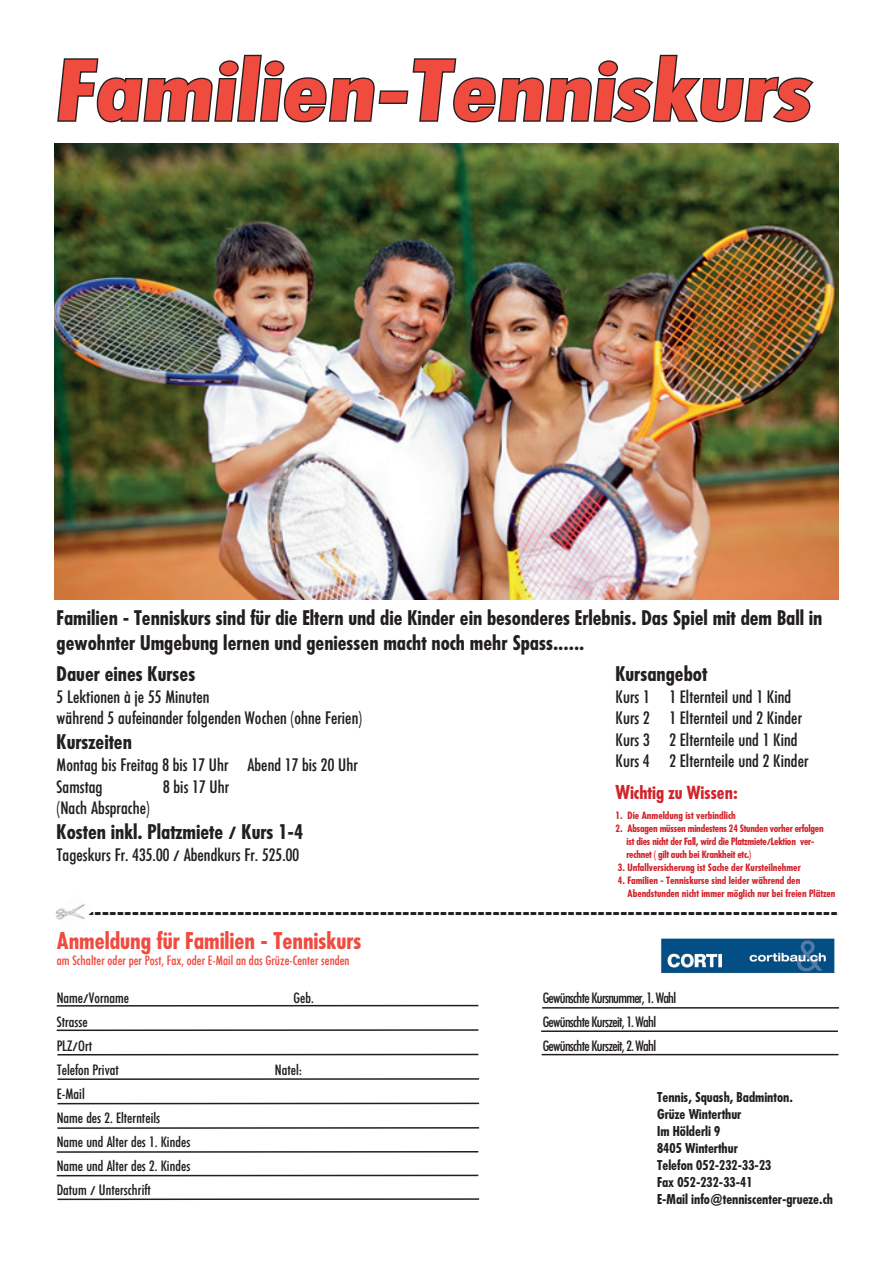
<style>
.page{position:relative;width:893px;height:1263px;background:#fff}
.page>*{position:absolute;margin:0;border:0;box-sizing:border-box;transform-origin:0 0}
.t1{font:700 85.95px "Futura Condensed BQ";color:#ef4b3f;scale:1.28 1}
.t2{font:700 24px "Futura Condensed BQ";color:#231f20}
.t3{font:700 24px "Futura Condensed BQ";color:#ef4b3f}
.t4{font:700 21px/25.2px "Futura Condensed BQ";color:#231f20}
.t5{font:700 18.75px "Futura Condensed BQ";color:#d1232a}
.t6{font:500 18px/21.6px "Futura Condensed BQ";color:#231f20}
.t7{font:500 15px/24px "Futura Condensed BQ";color:#231f20}
.t8{font:500 15px "Futura Condensed BQ";letter-spacing:-.05em;color:#231f20}
.t9{font:700 14.1px/17px "Futura Condensed BQ";color:#231f20}
.t10{font:500 13.5px "Futura Condensed BQ";color:#ef4b3f}
.t11{font:700 10.5px/12.9px "Futura Condensed BQ";color:#d1232a}
.t12{font:700 10.5px/12.9px "Futura Condensed BQ";letter-spacing:-.02em;color:#d1232a}
.s1{font-size:19.95px}
</style>
<div class="page">
<img style="left:55px;top:143px;width:784px;height:457px">
<hr style="left:57px;top:1102px;width:422px;height:2px;background:#231f20">
<img style="left:56px;top:904px;width:29px;height:16px">
<hr style="left:542px;top:1007px;width:297px;height:1px;background:#231f20">
<hr style="left:57px;top:1078px;width:422px;height:2px;background:#231f20">
<hr style="left:57px;top:1198px;width:422px;height:2px;background:#231f20">
<hr style="left:57px;top:1029px;width:421px;height:2px;background:#231f20">
<hr style="left:57px;top:1054px;width:421px;height:1px;background:#231f20">
<hr style="left:57px;top:1005px;width:421px;height:1px;background:#231f20">
<hr style="left:57px;top:1175px;width:421px;height:1px;background:#231f20">
<hr style="left:57px;top:1151px;width:421px;height:2px;background:#231f20">
<hr style="left:57px;top:1127px;width:422px;height:2px;background:#231f20">
<hr style="left:542px;top:1054px;width:296px;height:1px;background:#231f20">
<hr style="left:541px;top:1030px;width:297px;height:2px;background:#231f20">
<img style="left:661px;top:938px;width:174px;height:36px">
<svg style="left:56px;top:54px;width:759px;height:107px"></svg>
<h1 class="t1" style="left:54px;top:41px;width:601px">Familien-Tenniskurs</h1>
<p class="t4" style="left:57px;top:605px;width:767px">Familien - Tenniskurs sind für die Eltern und die Kinder ein besonderes Erlebnis. Das Spiel mit dem Ball in gewohnter Umgebung lernen und geniessen macht noch mehr Spass......</p>
<p class="t4" style="left:57px;top:661px;width:140px">Dauer eines Kurses</p>
<p class="t6" style="left:57px;top:686px;width:307px">5 Lektionen à je 55 Minuten<br>während 5 aufeinander folgenden Wochen (ohne Ferien)</p>
<p class="t4" style="left:57px;top:730px;width:77px">Kurszeiten</p>
<p class="t6" style="left:57px;top:755px;width:303px">Montag bis Freitag 8 bis 17 Uhr Abend 17 bis 20 Uhr<br>Samstag</p>
<p class="t6" style="left:163px;top:776px;width:68px">8 bis 17 Uhr</p>
<p class="t6" style="left:57px;top:798px;width:95px">(Nach Absprache)</p>
<p class="t4" style="left:57px;top:820px;width:248px">Kosten inkl. Platzmiete / Kurs 1-4</p>
<p class="t6" style="left:57px;top:845px;width:244px">Tageskurs Fr. 435.00 / Abendkurs Fr. 525.00</p>
<p class="t4" style="left:615px;top:661px;width:93px">Kursangebot</p>
<p class="t6" style="left:615px;top:686px;width:195px">Kurs 1 1 Elternteil und 1 Kind<br>Kurs 2 1 Elternteil und 2 Kinder<br>Kurs 3 2 Elternteile und 1 Kind<br>Kurs 4 2 Elternteile und 2 Kinder</p>
<p class="t5" style="left:615px;top:781px;width:124px"><span class="s1">W</span>ichtig zu Wissen:</p>
<p class="t11" style="left:615px;top:809px;width:122px">1. Die Anmeldung ist verbindlich</p>
<p class="t12" style="left:626px;top:822px;width:199px;text-indent:-11px">2. Absagen müssen mindestens 24 Stunden vorher erfolgen ist dies nicht der Fall, wird die Platzmiete/Lektion ver&shy;rechnet ( gilt auch bei Krankheit etc.)</p>
<p class="t11" style="left:618px;top:861px;width:184px">3. Unfallversicherung ist Sache der Kursteilnehmer</p>
<p class="t11" style="left:627px;top:874px;width:209px;text-indent:-10px">4. Familien - Tenniskurse sind leider während den<br>Abendstunden nicht immer möglich nur bei freien Plätzen</p>
<h2 class="t2" style="left:57px;top:898px;width:783px">--------------------------------------------------------------------------------------------------------</h2>
<h2 class="t3" style="left:57px;top:927px;width:306px">Anmeldung für Familien - Tenniskurs</h2>
<p class="t10" style="left:57px;top:953px;width:294px">am Schalter oder per Post, Fax, oder E-Mail an das Grüze-Center senden</p>
<p class="t7" style="left:57px;top:987px;width:74px">Name/Vorname</p>
<p class="t7" style="left:294px;top:987px;width:22px">Geb.</p>
<p class="t8" style="left:543px;top:990px;width:135px">Gewünschte Kursnummer, 1. Wahl</p>
<p class="t7" style="left:57px;top:1011px;width:33px">Strasse</p>
<p class="t8" style="left:543px;top:1014px;width:115px">Gewünschte Kurszeit, 1. Wahl</p>
<p class="t7" style="left:57px;top:1035px;width:37px">PLZ/Ort</p>
<p class="t8" style="left:543px;top:1038px;width:115px">Gewünschte Kurszeit, 2. Wahl</p>
<p class="t7" style="left:57px;top:1059px;width:64px">Telefon Privat</p>
<p class="t7" style="left:275px;top:1059px;width:29px">Natel:</p>
<p class="t7" style="left:57px;top:1083px;width:135px">E-Mail<br>Name des 2. Elternteils<br>Name und Alter des 1. Kindes<br>Name und Alter des 2. Kindes<br>Datum / Unterschrift</p>
<p class="t9" style="left:657px;top:1089px;width:177px">Tennis, Squash, Badminton.<br>Grüze Winterthur<br>Im Hölderli 9<br>8405 Winterthur<br>Telefon 052-232-33-23<br>Fax 052-232-33-41<br>E-Mail info@tenniscenter-grueze.ch</p>
</div>
